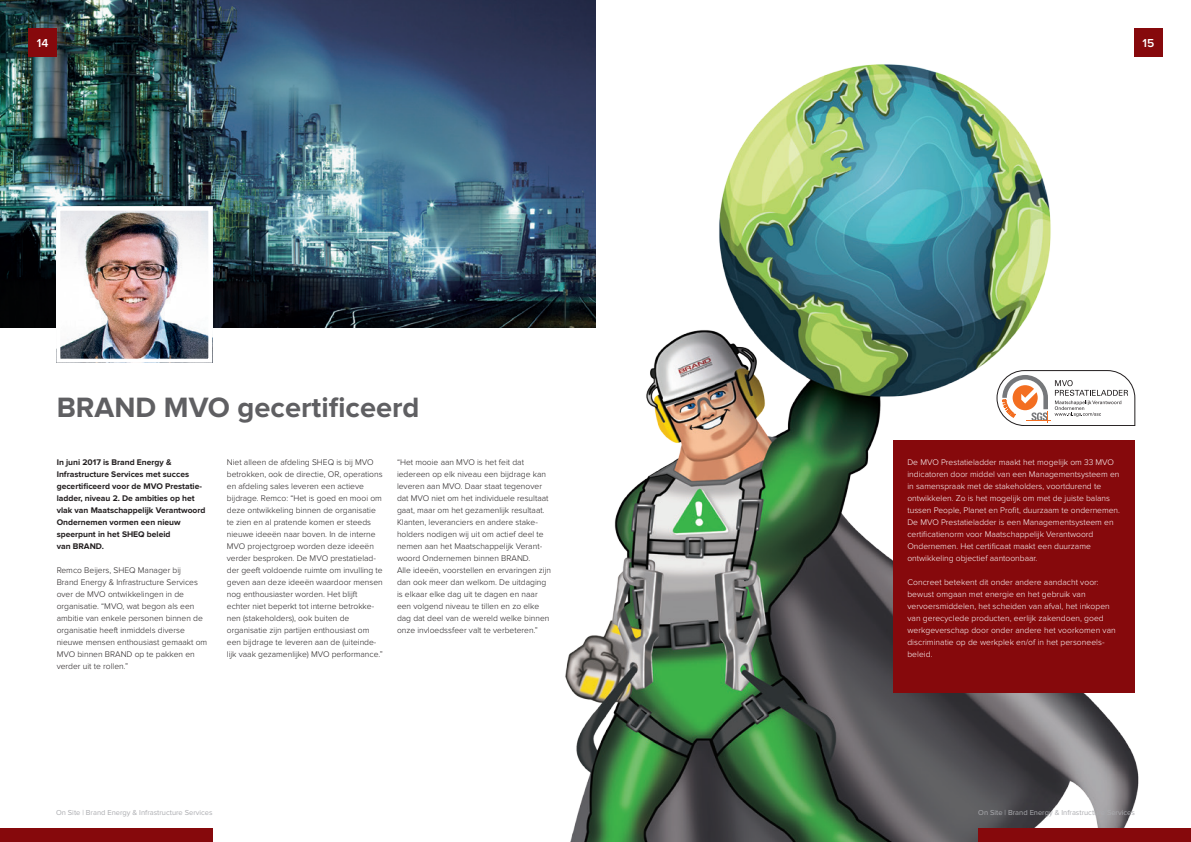
<style>
.page{position:relative;width:1191px;height:842px;background:#fff}
.page>*{position:absolute;margin:0;border:0;box-sizing:border-box;transform-origin:0 0}
.Hoofdkop_artikel{font:700 29px "Proxima Nova";color:#5f5f62}
.t1{font:600 12px "Proxima Nova";color:#fff}
.Bodycopy{font:300 8.5px/12px "Proxima Nova";color:#231f20}
.Bodycopy-2{font:300 8.5px/12px "Proxima Nova";color:#fff}
.Bodycopy-3{font:700 8.5px/12px "Proxima Nova";color:#231f20}
.t2{font:7.5px "Proxima Nova";color:#abacb0}
</style>
<div class="page">
<img style="left:541px;top:20px;width:622px;height:822px">
<div style="left:893px;top:441px;width:241px;height:252px;background:#86090c"></div>
<img style="left:0;top:0;width:595px;height:327px">
<img style="left:61px;top:212px;width:146px;height:146px">
<div style="left:56px;top:207px;width:156px;height:156px;border:4px solid #fff"></div>
<div style="left:28px;top:28px;width:29px;height:29px;background:#86090c"></div>
<div style="left:1134px;top:28px;width:28px;height:29px;background:#86090c"></div>
<div style="left:978px;top:828px;width:213px;height:14px;background:#86090c"></div>
<div style="left:0;top:828px;width:213px;height:14px;background:#86090c"></div>
<h2 class="t1" style="left:37px;top:38px;width:13px">14</h2>
<h2 class="t1" style="left:1142px;top:38px;width:13px">15</h2>
<p class="Hoofdkop_artikel" style="left:57px;top:394px;width:364px">BRAND MVO gecertificeerd</p>
<p class="Bodycopy" style="left:227px;top:456px;width:157px">Niet alleen de afdeling SHEQ is bij MVO betrokken, ook de directie, OR, operations en afdeling sales leveren een actieve bijdrage. Remco: “Het is goed en mooi om deze ontwikkeling binnen de organisatie te zien en al pratende komen er steeds nieuwe ideeën naar boven. In de interne MVO projectgroep worden deze ideeën verder besproken. De MVO prestatielad&shy;der geeft voldoende ruimte om invulling te geven aan deze ideeën waardoor mensen nog enthousiaster worden. Het blijft echter niet beperkt tot interne betrokke&shy;nen (stakeholders), ook buiten de organisatie zijn partijen enthousiast om een bijdrage te leveren aan de (uiteinde&shy;lijk vaak gezamenlijke) MVO performance.”</p>
<p class="Bodycopy-3" style="left:57px;top:456px;width:150px">In juni 2017 is Brand Energy &amp;<br>Infrastructure Services met succes gecertificeerd voor de MVO Prestatie&shy;ladder, niveau 2. De ambities op het vlak van Maatschappelijk Verantwoord<br>Ondernemen vormen een nieuw speerpunt in het SHEQ beleid<br>van BRAND.</p>
<p class="Bodycopy" style="left:57px;top:564px;width:152px">Remco Beijers, SHEQ Manager bij<br>Brand Energy &amp; Infrastructure Services over de MVO ontwikkelingen in de organisatie. “MVO, wat begon als een ambitie van enkele personen binnen de organisatie heeft inmiddels diverse nieuwe mensen enthousiast gemaakt om MVO binnen BRAND op te pakken en verder uit te rollen.”</p>
<p class="Bodycopy" style="left:397px;top:456px;width:156px">“Het mooie aan MVO is het feit dat iedereen op elk niveau een bijdrage kan leveren aan MVO. Daar staat tegenover dat MVO niet om het individuele resultaat gaat, maar om het gezamenlijk resultaat.<br>Klanten, leveranciers en andere stake&shy;holders nodigen wij uit om actief deel te nemen aan het Maatschappelijk Verant&shy;woord Ondernemen binnen BRAND.<br>Alle ideeën, voorstellen en ervaringen zijn dan ook meer dan welkom. De uitdaging is elkaar elke dag uit te dagen en naar een volgend niveau te tillen en zo elke dag dat deel van de wereld welke binnen onze invloedssfeer valt te verbeteren.”</p>
<p class="Bodycopy-2" style="left:907px;top:456px;width:214px">De MVO Prestatieladder maakt het mogelijk om 33 MVO indicatoren door middel van een Managementsysteem en in samenspraak met de stakeholders, voortdurend te ontwikkelen. Zo is het mogelijk om met de juiste balans tussen People, Planet en Profit, duurzaam te ondernemen.<br>De MVO Prestatieladder is een Managementsysteem en certificatienorm voor Maatschappelijk Verantwoord Ondernemen. Het certificaat maakt een duurzame ontwikkeling objectief aantoonbaar.</p>
<p class="Bodycopy-2" style="left:907px;top:576px;width:210px">Concreet betekent dit onder andere aandacht voor: bewust omgaan met energie en het gebruik van vervoersmiddelen, het scheiden van afval, het inkopen van gerecyclede producten, eerlijk zakendoen, goed werkgeverschap door onder andere het voorkomen van discriminatie op de werkplek en/of in het personeels&shy;beleid.</p>
<p class="t2" style="left:56px;top:809px;width:158px">On Site | Brand Energy &amp; Infrastructure Services</p>
<p class="t2" style="left:978px;top:809px;width:158px">On Site | Brand Energy &amp; Infrastructure Services</p>
</div>
